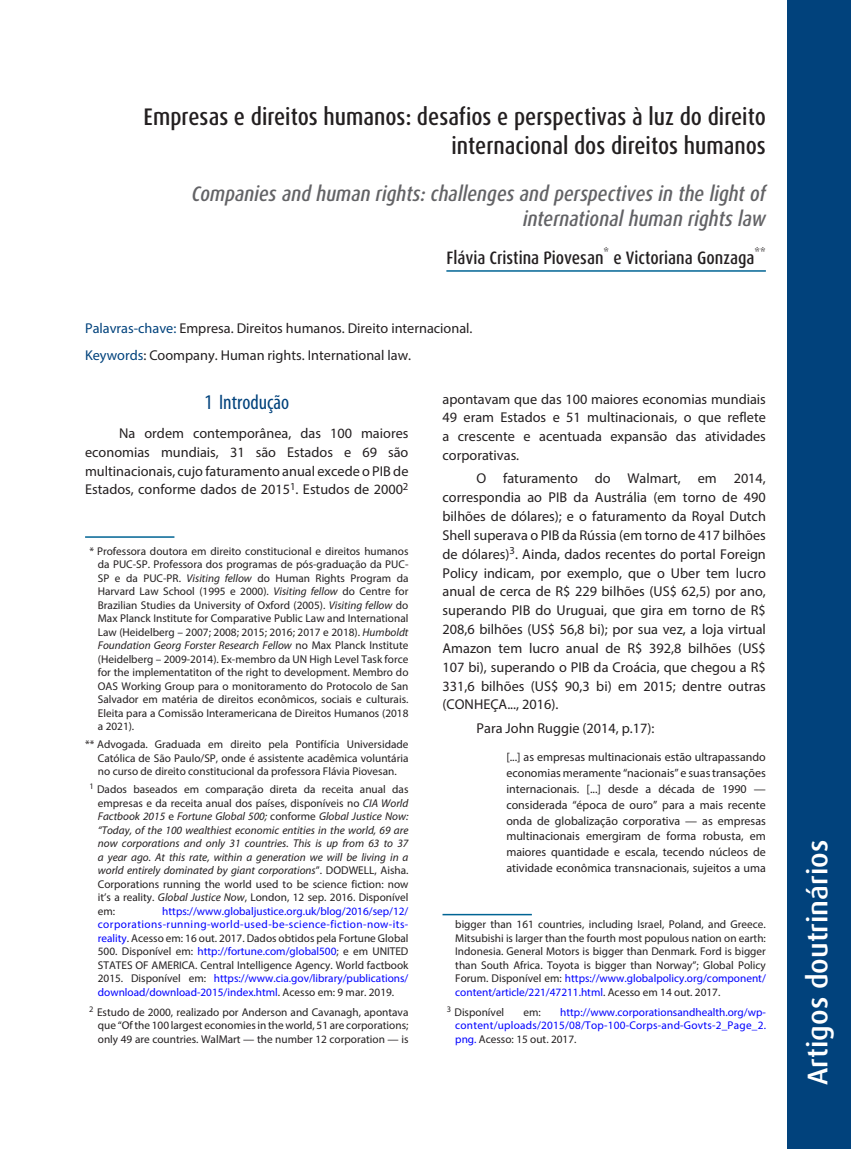
<style>
.page{position:relative;width:851px;height:1149px;background:#fff}
.page>*{position:absolute;margin:0;border:0;box-sizing:border-box;transform-origin:0 0}
.t1{font:500 28.5px "Dax Pro";color:#fff}
._00_-_TÍTULO{font:500 condensed 24px/28.8px "Dax Pro";color:#231f20;text-align:right}
._00_-_Título_em_ingl{font:italic 500 condensed 21px/25.2px "Dax Pro";color:#636366;text-align:right}
._02_-_SUBTÍTULO{font:condensed 21px "Myriad Pro";color:#01427c}
._01_-_AUTOR{font:500 condensed 18px "Dax Pro";color:#231f20}
._03_-_TEXTO{font:14.25px/18.9px "Myriad Pro";color:#231f20;text-align:justify}
._03_-_TEXTO_RESUMO{font:14.25px "Myriad Pro";color:#231f20}
._07_-_TEXTO_RECUADO{font:12px/15.9px "Myriad Pro";color:#231f20;text-align:justify}
._09_-_NOTAS{font:11.25px/13.5px "Myriad Pro";color:#231f20;text-align:justify}
._09_-_NOTAS-2{font:11.25px/13.5px "Myriad Pro";color:#00f;text-align:justify}
._09_-_NOTAS-3{font:italic 11.25px/13.5px "Myriad Pro";color:#231f20;text-align:justify}
.s1{color:#01427c}
.s2{font-style:italic}
.s3{font-style:normal}
.s4{color:#231f20}
.s5{color:#00f}
</style>
<div class="page">
<div style="left:787px;top:0;width:63px;height:1148px;background:#01427c"></div>
<hr style="left:446px;top:270px;width:319px;height:1px;background:#006494">
<hr style="left:442px;top:913px;width:89px;height:2px;background:#006494">
<hr style="left:85px;top:536px;width:89px;height:1px;background:#006494">
<p class="_00_-_TÍTULO" style="left:144px;top:103px;width:623px">Empresas e direitos humanos: desafios e perspectivas à luz do direito internacional dos direitos humanos</p>
<p class="_00_-_Título_em_ingl" style="left:192px;top:181px;width:575px">Companies and human rights: challenges and perspectives in the light of international human rights law</p>
<p class="_01_-_AUTOR" style="left:446px;top:246px;width:321px">Flávia Cristina Piovesan<sup>*</sup> e Victoriana Gonzaga<sup>**</sup></p>
<p class="_03_-_TEXTO_RESUMO" style="left:85px;top:319px;width:389px"><span class="s1">Palavras-chave:</span> Empresa. Direitos humanos. Direito internacional.</p>
<p class="_03_-_TEXTO_RESUMO" style="left:85px;top:346px;width:327px"><span class="s1">Keywords</span>: Coompany. Human rights. International law.</p>
<p class="_02_-_SUBTÍTULO" style="left:204px;top:389px;width:86px">1 Introdução</p>
<p class="_03_-_TEXTO" style="left:85px;top:423px;width:325px;text-indent:34px">Na ordem contemporânea, das 100 maiores economias mundiais, 31 são Estados e 69 são multinacionais, cujo faturamento anual excede o PIB de Estados, conforme dados de 2015<sup>1</sup>. Estudos de 2000<sup>2</sup></p>
<p class="_09_-_NOTAS" style="left:98px;top:544px;width:312px;text-indent:-9px">* Professora doutora em direito constitucional e direitos humanos da PUC-SP. Professora dos programas de pós-graduação da PUC-SP e da PUC-PR. <span class="s2">Visiting fellow</span> do Human Rights Program da Harvard Law School (1995 e 2000). <span class="s2">Visiting fellow</span> do Centre for Brazilian Studies da University of Oxford (2005). <span class="s2">Visiting fellow</span> do Max Planck Institute for Comparative Public Law and International Law (Heidelberg – 2007; 2008; 2015; 2016; 2017 e 2018). <span class="s2">Humboldt Foundation Georg Forster Research Fellow</span> no Max Planck Institute (Heidelberg – 2009-2014). Ex-membro da UN High Level Task force for the implementatiton of the right to development. Membro do OAS Working Group para o monitoramento do Protocolo de San Salvador em matéria de direitos econômicos, sociais e culturais.<br>Eleita para a Comissão Interamericana de Direitos Humanos (2018 a 2021).</p>
<p class="_09_-_NOTAS" style="left:98px;top:737px;width:312px;text-indent:-13px">** Advogada. Graduada em direito pela Pontifícia Universidade Católica de São Paulo/SP, onde é assistente acadêmica voluntária no curso de direito constitucional da professora Flávia Piovesan.</p>
<p class="_09_-_NOTAS-3" style="left:98px;top:782px;width:312px;text-indent:-9px"><sup>1</sup> <span class="s3">Dados baseados em comparação direta da receita anual das empresas e da receita anual dos países, disponíveis no</span> CIA World Factbook 2015 <span class="s3">e</span> Fortune Global 500; <span class="s3">conforme</span> Global Justice Now: “Today, of the 100 wealthiest economic entities in the world, 69 are now corporations and only 31 countries. This is up from 63 to 37 a year ago. At this rate, within a generation we will be living in a world entirely dominated by giant corporations<span class="s3">”. DODWELL, Aisha.<br>Corporations running the world used to be science fiction: now it’s a reality.</span> Global Justice Now<span class="s3">, London, 12 sep. 2016. Disponível em:</span></p>
<p class="_09_-_NOTAS-2" style="left:98px;top:903px;width:312px;text-indent:64px">https://www.globaljustice.org.uk/blog/2016/sep/12/ corporations-running-world-used-be-science-fiction-now-its&shy;reality<span class="s4">. Acesso em: 16 out. 2017. Dados obtidos pela Fortune Global 500. Disponível em:</span> http://fortune.com/global500<span class="s4">; e em UNITED STATES OF AMERICA. Central Intelligence Agency. World factbook 2015. Disponível em:</span> https://www.cia.gov/library/publications/ download/download-2015/index.html<span class="s4">. Acesso em: 9 mar. 2019.</span></p>
<p class="_09_-_NOTAS" style="left:98px;top:1004px;width:312px;text-indent:-9px"><sup>2</sup> Estudo de 2000, realizado por Anderson and Cavanagh, apontava que “Of the 100 largest economies in the world, 51 are corporations; only 49 are countries. WalMart — the number 12 corporation — is</p>
<p class="_03_-_TEXTO" style="left:442px;top:389px;width:325px">apontavam que das 100 maiores economias mundiais 49 eram Estados e 51 multinacionais, o que reflete a crescente e acentuada expansão das atividades corporativas.</p>
<p class="_03_-_TEXTO" style="left:442px;top:468px;width:325px;text-indent:34px">O faturamento do Walmart, em 2014, correspondia ao PIB da Austrália (em torno de 490 bilhões de dólares); e o faturamento da Royal Dutch Shell superava o PIB da Rússia (em torno de 417 bilhões de dólares)<sup>3</sup>. Ainda, dados recentes do portal Foreign Policy indicam, por exemplo, que o Uber tem lucro anual de cerca de R$ 229 bilhões (US$ 62,5) por ano, superando PIB do Uruguai, que gira em torno de R$ 208,6 bilhões (US$ 56,8 bi); por sua vez, a loja virtual Amazon tem lucro anual de R$ 392,8 bilhões (US$ 107 bi), superando o PIB da Croácia, que chegou a R$ 331,6 bilhões (US$ 90,3 bi) em 2015; dentre outras (CONHEÇA..., 2016).</p>
<p class="_03_-_TEXTO" style="left:476px;top:717px;width:179px">Para John Ruggie (2014, p.17):</p>
<p class="_07_-_TEXTO_RECUADO" style="left:506px;top:748px;width:261px">[...] as empresas multinacionais estão ultrapassando economias meramente “nacionais” e suas transações internacionais. [...] desde a década de 1990 — considerada “época de ouro” para a mais recente onda de globalização corporativa — as empresas multinacionais emergiram de forma robusta, em maiores quantidade e escala, tecendo núcleos de atividade econômica transnacionais, sujeitos a uma</p>
<p class="_09_-_NOTAS" style="left:455px;top:917px;width:312px">bigger than 161 countries, including Israel, Poland, and Greece.<br>Mitsubishi is larger than the fourth most populous nation on earth:<br>Indonesia. General Motors is bigger than Denmark. Ford is bigger than South Africa. Toyota is bigger than Norway”; Global Policy Forum. Disponível em: <span class="s5">https://www.globalpolicy.org/component/ content/article/221/47211.html</span>. Acesso em 14 out. 2017.</p>
<p class="_09_-_NOTAS" style="left:446px;top:1004px;width:59px"><sup>3</sup> Disponível</p>
<p class="_09_-_NOTAS" style="left:523px;top:1004px;width:19px">em:</p>
<p class="_09_-_NOTAS-2" style="left:455px;top:1004px;width:312px;text-indent:105px">http://www.corporationsandhealth.org/wp&shy;content/uploads/2015/08/Top-100-Corps-and-Govts-2_Page_2. png. <span class="s4">Acesso: 15 out. 2017.</span></p>
<h1 class="t1" style="left:799px;top:1084px;width:247px;rotate:-90deg">Artigos doutrinários</h1>
</div>
